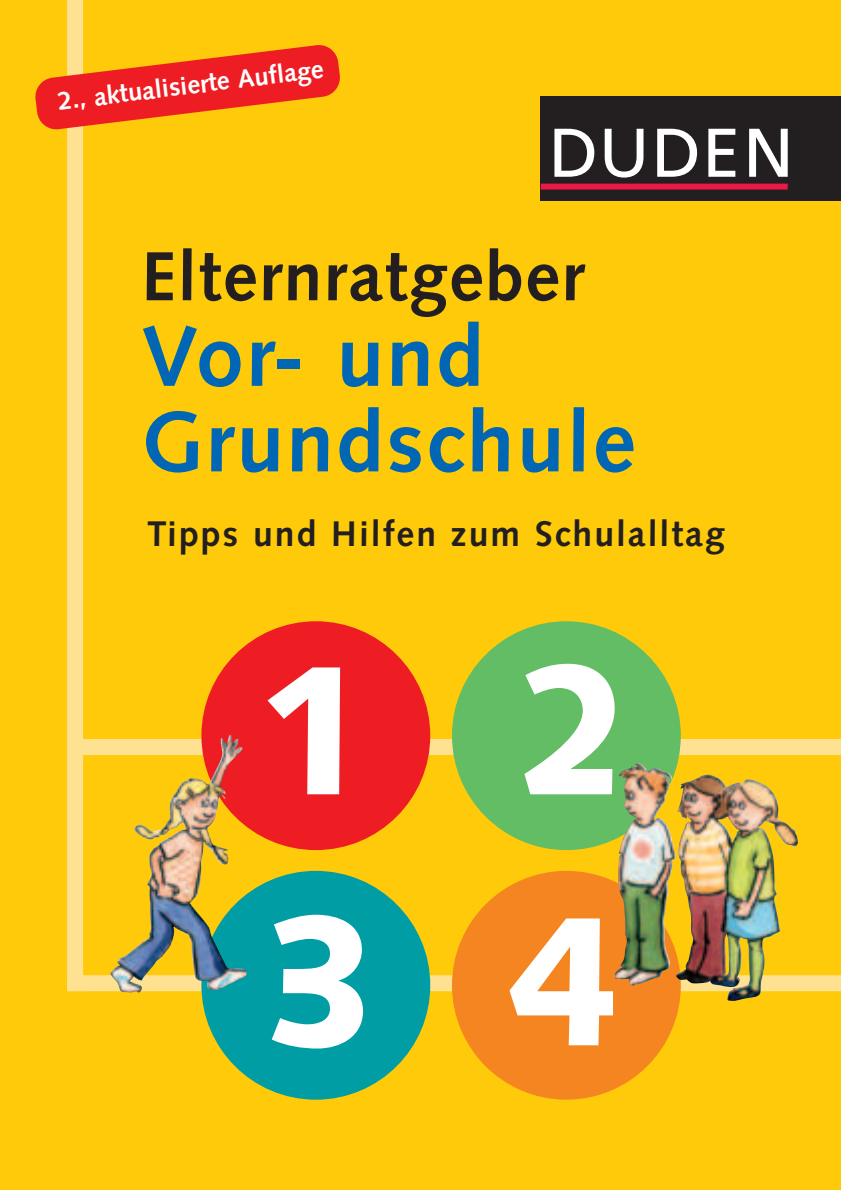
<style>
.page{position:relative;width:842px;height:1190px;background:#fff}
.page>*{position:absolute;margin:0;border:0;box-sizing:border-box;transform-origin:0 0}
.t1{font:900 183.4px/251px "Syntax";color:#fff;text-align:right}
.t2{font:700 85.6px/85.6px "Syntax";letter-spacing:.03em;color:#0166b3}
.t3{font:700 69.2px "Syntax";letter-spacing:.02em;color:#231f20}
.t4{font:700 35.6px "Syntax";letter-spacing:.055em;color:#231f20}
.t5{font:700 25.6px "Syntax";color:#fff}
</style>
<div class="page">
<div style="left:0;top:0;width:841px;height:1190px;background:#feca0a"></div>
<div style="left:67px;top:0;width:16px;height:991px;background:#ffe192"></div>
<div style="left:73px;top:739px;width:768px;height:16px;background:#ffe192"></div>
<div style="left:67px;top:975px;width:774px;height:16px;background:#ffe192"></div>
<div style="left:541px;top:96px;width:300px;height:105px;background:#231f20"></div>
<div style="left:541px;top:184px;width:247px;height:6px;background:#ed1845"></div>
<svg style="left:605px;top:129px;width:39px;height:49px"></svg>
<svg style="left:554px;top:129px;width:40px;height:48px"></svg>
<svg style="left:657px;top:129px;width:40px;height:48px"></svg>
<svg style="left:708px;top:129px;width:27px;height:48px"></svg>
<svg style="left:749px;top:129px;width:39px;height:48px"></svg>
<div style="left:452px;top:621px;width:229px;height:229px;background:#63bd64;border-radius:50%"></div>
<div style="left:201px;top:871px;width:229px;height:229px;background:#009da5;border-radius:50%"></div>
<div style="left:452px;top:871px;width:229px;height:229px;background:#f58520;border-radius:50%"></div>
<div style="left:201px;top:621px;width:229px;height:229px;background:#ee1d23;border-radius:50%"></div>
<img style="left:110px;top:735px;width:137px;height:258px">
<img style="left:615px;top:763px;width:183px;height:238px">
<svg style="left:35px;top:44px;width:305px;height:86px"></svg>
<p class="t5" style="left:57px;top:91px;width:269px;rotate:-7deg">2., aktualisierte Auflage</p>
<h3 class="t3" style="left:141px;top:248px;width:445px">Elternratgeber</h3>
<h2 class="t2" style="left:141px;top:321px;width:496px">Vor- und<br>Grundschule</h2>
<p class="t4" style="left:147px;top:519px;width:579px">Tipps und Hilfen zum Schulalltag</p>
<h1 class="t1" style="left:261px;top:623px;width:374px">2<br>3 4</h1>
<h1 class="t1" style="left:255px;top:623px;width:120px">1</h1>
</div>
